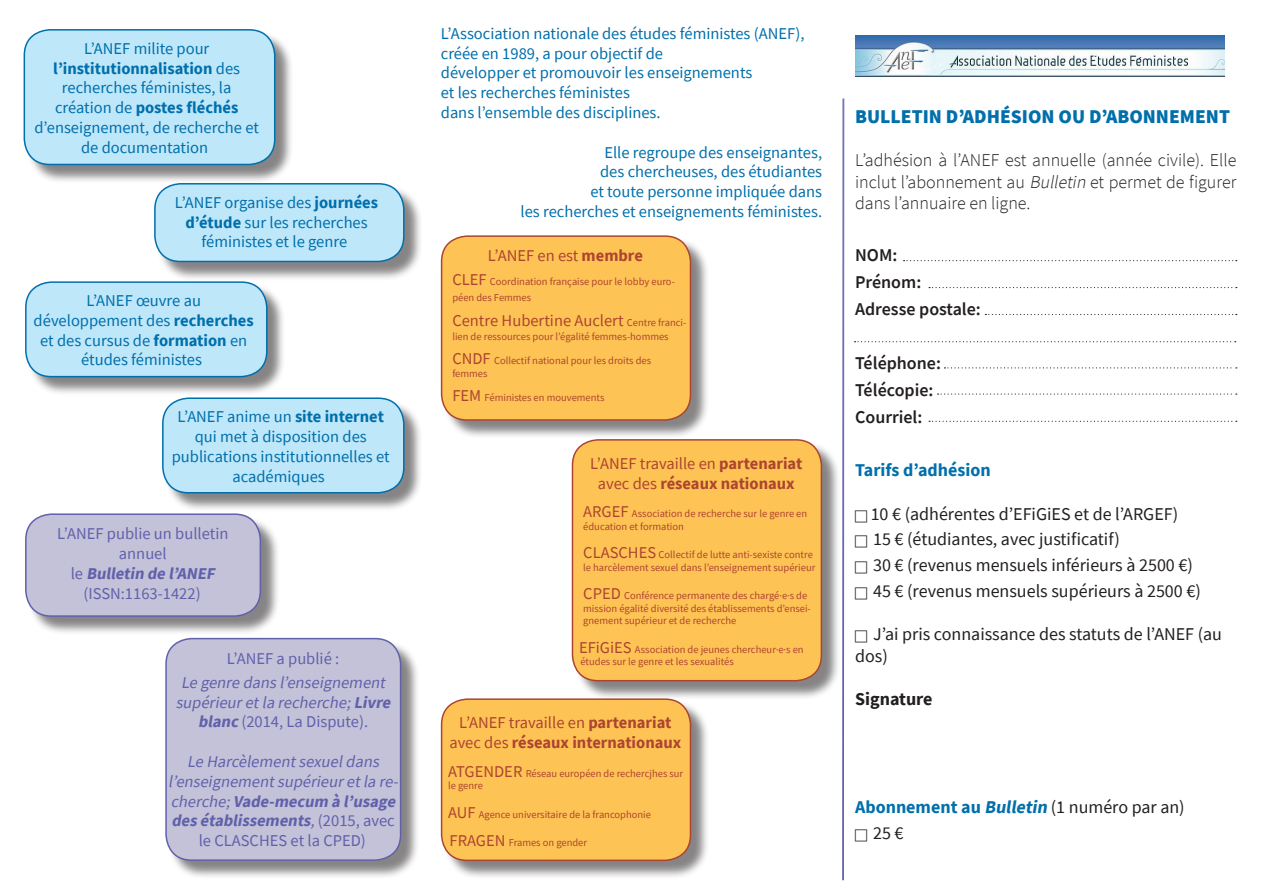
<style>
.page{position:relative;width:1263px;height:893px;background:#fff}
.page>*{position:absolute;margin:0;border:0;box-sizing:border-box;transform-origin:0 0}
.t1{font:900 19.5px "Source Sans Pro";color:#006fab}
.t2{font:18px/21.6px "Source Sans Pro";color:#231f20}
.t3{font:300 18px/21.6px "Source Sans Pro";color:#231f20;text-align:justify}
.t4{font:600 18px "Source Sans Pro";color:#231f20}
.t5{font:700 18px "Source Sans Pro";color:#006fab}
.t6{font:700 18px "Source Sans Pro";color:#231f20}
.t7{font:16.5px/19.8px "Source Sans Pro";color:#006fab;text-align:center}
.t8{font:italic 16.5px/19.8px "Source Sans Pro";color:#6160ab;text-align:center}
.t9{font:700 16.5px/19.8px "Source Sans Pro";color:#ad4430;text-align:center}
.t10{font:16.5px/19.8px "Source Sans Pro";color:#6160ab;text-align:center}
.t11{font:16.5px "Source Sans Pro";color:#ad4430}
.t12{font:italic 700 16.5px "Source Sans Pro";color:#6160ab}
.t13{font:10.5px/12.6px "Source Sans Pro";color:#ad4430}
.s1{font-weight:700}
.s2{font-weight:400;font-style:normal}
.s3{font-style:normal}
.s4{font-size:16.5px}
.s5{font-size:10.5px}
.s6{font-weight:400}
.s7{font-style:italic}
.s8{font-weight:700;color:#006fab}
.s9{font-weight:700;font-style:italic;color:#006fab}
</style>
<div class="page">
<svg style="left:903px;top:260px;width:334px;height:1px"></svg>
<svg style="left:929px;top:287px;width:308px;height:1px"></svg>
<svg style="left:854px;top:341px;width:382px;height:1px"></svg>
<svg style="left:985px;top:314px;width:252px;height:1px"></svg>
<svg style="left:944px;top:367px;width:293px;height:1px"></svg>
<svg style="left:937px;top:393px;width:300px;height:2px"></svg>
<svg style="left:929px;top:421px;width:308px;height:1px"></svg>
<img style="left:855px;top:35px;width:370px;height:42px">
<div style="left:156px;top:185px;width:267px;height:96px;background:#231f20;opacity:.55"></div>
<div style="left:155px;top:184px;width:249px;height:77px;background:#bee7fa;border-radius:26px"></div>
<div style="left:154px;top:183px;width:251px;height:79px;border:2px solid #006fab;border-radius:26px"></div>
<div style="left:26px;top:31px;width:268px;height:153px;background:#231f20;opacity:.55"></div>
<div style="left:24px;top:30px;width:251px;height:134px;background:#bee7fa;border-radius:26px"></div>
<div style="left:24px;top:29px;width:251px;height:136px;border:2px solid #006fab;border-radius:26px"></div>
<div style="left:27px;top:284px;width:259px;height:112px;background:#231f20;opacity:.55"></div>
<div style="left:26px;top:282px;width:241px;height:95px;background:#bee7fa;border-radius:26px"></div>
<div style="left:25px;top:281px;width:243px;height:96px;border:2px solid #006fab;border-radius:26px"></div>
<div style="left:27px;top:516px;width:253px;height:120px;background:#231f20;opacity:.55"></div>
<div style="left:26px;top:514px;width:234px;height:102px;background:#c3c2d8;border-radius:26px"></div>
<div style="left:25px;top:513px;width:236px;height:104px;border:2px solid #6160ab;border-radius:26px"></div>
<div style="left:168px;top:640px;width:252px;height:239px;background:#231f20;opacity:.55"></div>
<div style="left:166px;top:639px;width:235px;height:221px;background:#c3c2d8;border-radius:26px"></div>
<div style="left:165px;top:638px;width:236px;height:223px;border:2px solid #6160ab;border-radius:26px"></div>
<div style="left:443px;top:238px;width:267px;height:202px;background:#231f20;opacity:.55"></div>
<div style="left:442px;top:236px;width:248px;height:184px;background:#fec355;border-radius:26px"></div>
<div style="left:441px;top:235px;width:250px;height:186px;border:2px solid #ad4430;border-radius:26px"></div>
<div style="left:443px;top:701px;width:266px;height:179px;background:#231f20;opacity:.55"></div>
<div style="left:442px;top:699px;width:248px;height:161px;background:#fec355;border-radius:26px"></div>
<div style="left:441px;top:698px;width:250px;height:163px;border:2px solid #ad4430;border-radius:26px"></div>
<div style="left:574px;top:441px;width:266px;height:259px;background:#231f20;opacity:.55"></div>
<div style="left:572px;top:440px;width:249px;height:241px;background:#fec355;border-radius:26px"></div>
<div style="left:572px;top:439px;width:250px;height:242px;border:2px solid #ad4430;border-radius:26px"></div>
<hr style="left:843px;top:99px;width:1px;height:781px;background:#6160ab">
<hr style="left:842px;top:99px;width:1px;height:781px;background:#6160ab">
<div style="left:164px;top:400px;width:259px;height:112px;background:#231f20;opacity:.55"></div>
<div style="left:163px;top:398px;width:241px;height:95px;background:#bee7fa;border-radius:26px"></div>
<div style="left:162px;top:397px;width:243px;height:96px;border:2px solid #006fab;border-radius:26px"></div>
<p class="t7" style="left:35px;top:38px;width:226px">L’ANEF milite pour <span class="s1">l’institutionnalisation</span> des recherches féministes, la création de <span class="s1">postes fléchés </span>d’enseignement, de recherche et de documentation</p>
<p class="t7" style="left:175px;top:192px;width:205px">L’ANEF organise des <span class="s1">journées d’étude</span> sur les recherches féministes et le genre</p>
<p class="t7" style="left:34px;top:291px;width:222px">L’ANEF œuvre au développement des <span class="s1">recherches </span>et des cursus de <span class="s1">formation</span> en études féministes</p>
<p class="t7" style="left:172px;top:407px;width:219px">L’ANEF anime un <span class="s1">site internet </span>qui met à disposition des publications institutionnelles et académiques</p>
<p class="t10" style="left:57px;top:524px;width:173px">L’ANEF publie un bulletin annuel</p>
<p class="t12" style="left:71px;top:562px;width:149px"><span class="s2">l e</span> Bulletin de l’ANEF</p>
<p class="t10" style="left:83px;top:583px;width:119px">(ISSN:1163-1422)</p>
<p class="t10" style="left:227px;top:648px;width:114px">L’ANEF a publié :</p>
<p class="t8" style="left:176px;top:672px;width:220px">Le genre dans l’enseignement supérieuretla recherche;<span class="s1">Livre blanc</span> <span class="s3">(2014, La Dispute).</span></p>
<p class="t8" style="left:168px;top:751px;width:235px">Le Harcèlementsexueldans l’enseignementsupérieuretla re&shy;cherche;<span class="s1">Vade-mecum à l’usage des établissements</span>,<span class="s3">( 2 0 1 5 , a v e c le CLASCHES et la CPED)</span></p>
<p class="t7" style="left:441px;top:23px;width:365px;text-align:left">L’Association nationale des études féministes (ANEF), créée en 1989, a pour objectif de</p>
<p class="t7" style="left:441px;top:63px;width:313px">développer et promouvoir les enseignements</p>
<p class="t7" style="left:441px;top:83px;width:191px">et les recherches féministes</p>
<p class="t7" style="left:441px;top:102px;width:221px">dans l’ensemble des disciplines.</p>
<p class="t7" style="left:604px;top:142px;width:219px">Elle regroupe des enseignantes,</p>
<p class="t7" style="left:600px;top:162px;width:224px">des chercheuses, des étudiantes</p>
<p class="t7" style="left:590px;top:182px;width:233px">et toute personne impliquée dans</p>
<p class="t7" style="left:520px;top:201px;width:303px">les recherches et enseignements féministes.</p>
<p class="t11" style="left:488px;top:245px;width:157px">L’ANEF en est <span class="s1">membre</span></p>
<p class="t13" style="left:452px;top:274px;width:224px;line-height:16.2px"><span class="s4">CLEF</span> Coordination française pour le lobby euro&shy;péen des Femmes</p>
<p class="t11" style="left:452px;top:310px;width:236px">Centre Hubertine Auclert <span class="s5">Centre franci-</span></p>
<p class="t13" style="left:452px;top:330px;width:218px">lien de ressources pour l’égalité femmes-hommes</p>
<p class="t13" style="left:452px;top:354px;width:200px"><span class="s4">CNDF</span> Collectif national pour les droits des femmes</p>
<p class="t13" style="left:452px;top:391px;width:154px"><span class="s4">FEM</span> Féministes en mouvements</p>
<p class="t9" style="left:590px;top:453px;width:214px"><span class="s6">L’ANEF travaille en</span> partenariat <span class="s6">avec des</span> réseaux nationaux</p>
<p class="t13" style="left:583px;top:507px;width:225px"><span class="s4">ARGEF</span> Association de recherche sur le genre en éducation et formation</p>
<p class="t13" style="left:583px;top:548px;width:234px"><span class="s4">CLASCHES</span> Collectif de lutte anti-sexiste contre le harcèlement sexuel dans l’enseignement supérieur</p>
<p class="t13" style="left:583px;top:589px;width:229px"><span class="s4">CPED</span> Conférence permanente des chargé·e·s de mission égalité diversité des établissements d’ensei&shy;gnement supérieur et de recherche</p>
<p class="t13" style="left:579px;top:643px;width:226px"><span class="s4">EFiGiES</span> Association de jeunes chercheur·e·s en études sur le genre et les sexualités</p>
<p class="t9" style="left:449px;top:713px;width:233px"><span class="s6">L’ANEF travaille en</span> partenariat <span class="s6">avec des</span> réseaux internationaux</p>
<p class="t13" style="left:448px;top:767px;width:237px"><span class="s4">ATGENDER</span> Réseau européen de rechercjhes sur le genre</p>
<p class="t13" style="left:448px;top:808px;width:204px"><span class="s4">AUF</span> Agence universitaire de la francophonie</p>
<p class="t13" style="left:450px;top:836px;width:139px"><span class="s4">FRAGEN</span> Frames on gender</p>
<p class="t1" style="left:855px;top:103px;width:376px">BULLETIN D’ADHÉSION OU D’ABONNEMENT</p>
<p class="t3" style="left:855px;top:149px;width:383px">L’adhésion à l’ANEF est annuelle (année civile). Elle inclut l’abonnement au <span class="s7">Bulletin</span> et permet de figurer dans l’annuaire en ligne.</p>
<p class="t4" style="left:855px;top:243px;width:44px">NOM:</p>
<p class="t4" style="left:855px;top:270px;width:68px">Prénom:</p>
<p class="t4" style="left:855px;top:297px;width:127px">Adresse postale:</p>
<p class="t4" style="left:855px;top:351px;width:87px">Téléphone:</p>
<p class="t4" style="left:855px;top:378px;width:80px">Télécopie:</p>
<p class="t4" style="left:855px;top:405px;width:69px">Courriel:</p>
<p class="t5" style="left:855px;top:458px;width:137px">Tarifs d’adhésion</p>
<p class="t2" style="left:871px;top:503px;width:309px">10 € (adhérentes d’EFiGiES et de l’ARGEF)</p>
<p class="t2" style="left:873px;top:528px;width:248px">15 € (étudiantes, avec justificatif)</p>
<p class="t2" style="left:873px;top:554px;width:321px">30 € (revenus mensuels inférieurs à 2500 €)</p>
<p class="t2" style="left:873px;top:580px;width:329px">45 € (revenus mensuels supérieurs à 2500 €)</p>
<p class="t2" style="left:855px;top:623px;width:368px;text-indent:18px">J’ai pris connaissance des statuts de l’ANEF (au dos)</p>
<p class="t6" style="left:855px;top:687px;width:79px">Signature</p>
<p class="t2" style="left:855px;top:796px;width:331px"><span class="s8">Abonnement au</span> <span class="s9">Bulletin</span> (1 numéro par an)</p>
<p class="t2" style="left:873px;top:822px;width:32px">25 €</p>
</div>
